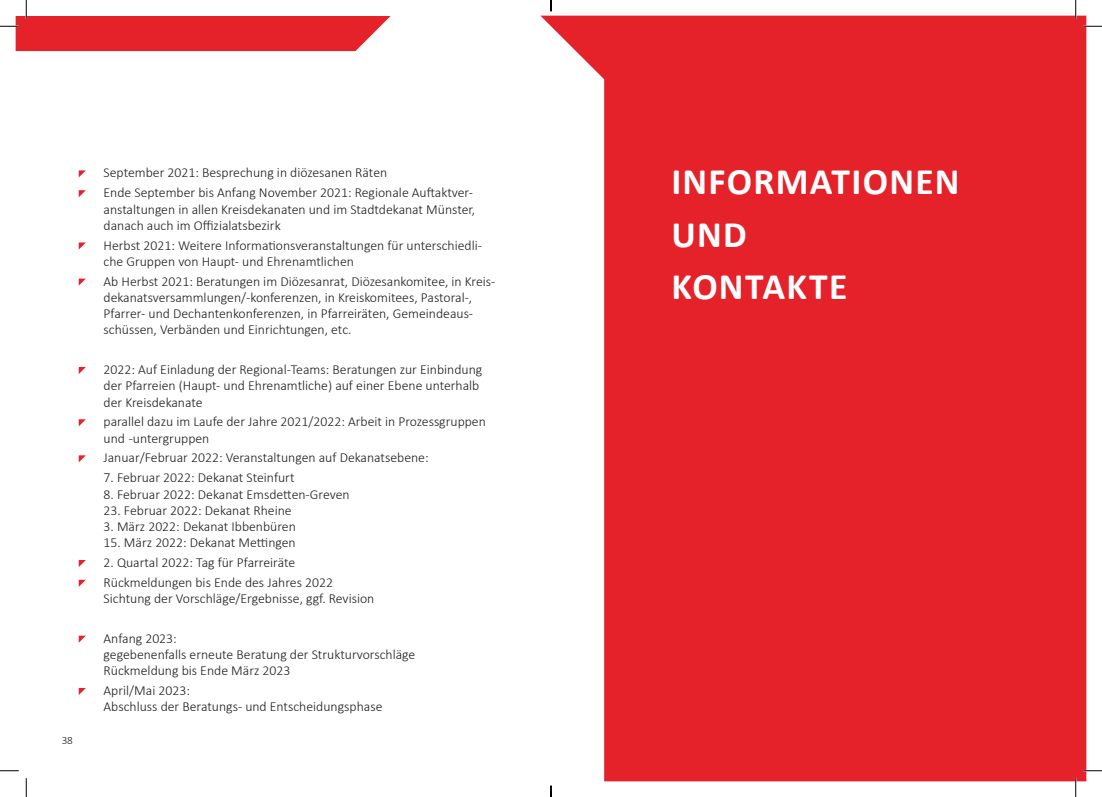
<style>
.page{position:relative;width:1102px;height:797px;background:#fff}
.page>*{position:absolute;margin:0;border:0;box-sizing:border-box;transform-origin:0 0}
.überschrift{font:700 37.5px "Calibri";letter-spacing:.035em;color:#fff}
.aufzählung{font:300 13.75px/16.2px "Calibri";color:#1d1d1b}
.t1{font:300 11.25px "Calibri";color:#1d1d1b}
</style>
<div class="page">
<svg style="left:79px;top:170px;width:7px;height:7px"></svg>
<svg style="left:79px;top:190px;width:7px;height:7px"></svg>
<svg style="left:79px;top:242px;width:7px;height:7px"></svg>
<svg style="left:79px;top:278px;width:7px;height:8px"></svg>
<svg style="left:79px;top:367px;width:7px;height:7px"></svg>
<svg style="left:79px;top:419px;width:7px;height:7px"></svg>
<svg style="left:79px;top:455px;width:7px;height:7px"></svg>
<svg style="left:79px;top:560px;width:7px;height:7px"></svg>
<svg style="left:79px;top:580px;width:7px;height:7px"></svg>
<svg style="left:79px;top:635px;width:7px;height:7px"></svg>
<svg style="left:79px;top:688px;width:7px;height:7px"></svg>
<svg style="left:541px;top:16px;width:545px;height:765px;background:#e73940"></svg>
<svg style="left:1083px;top:25px;width:18px;height:2px"></svg>
<svg style="left:0;top:770px;width:19px;height:1px"></svg>
<svg style="left:1083px;top:770px;width:18px;height:1px"></svg>
<svg style="left:0;top:0;width:390px;height:51px"></svg>
<svg style="left:25px;top:778px;width:2px;height:19px"></svg>
<svg style="left:1074px;top:0;width:2px;height:19px"></svg>
<svg style="left:1074px;top:778px;width:2px;height:19px"></svg>
<svg style="left:550px;top:785px;width:1px;height:12px"></svg>
<p class="t1" style="left:62px;top:733px;width:13px">38</p>
<p class="aufzählung" style="left:103px;top:165px;width:285px">September 2021: Besprechung in diözesanen Räten</p>
<p class="aufzählung" style="left:103px;top:184px;width:373px">Ende September bis Anfang November 2021: Regionale Auftaktver&shy;anstaltungen in allen Kreisdekanaten und im Stadtdekanat Münster, danach auch im Offizialatsbezirk</p>
<p class="aufzählung" style="left:103px;top:237px;width:380px">Herbst 2021: Weitere Informationsveranstaltungen für unterschiedli&shy;che Gruppen von Haupt- und Ehrenamtlichen</p>
<p class="aufzählung" style="left:103px;top:273px;width:393px">Ab Herbst 2021: Beratungen im Diözesanrat, Diözesankomitee, in Kreis&shy;dekanatsversammlungen/-konferenzen, in Kreiskomitees, Pastoral-, Pfarrer- und Dechantenkonferenzen, in Pfarreiräten, Gemeindeaus&shy;schüssen, Verbänden und Einrichtungen, etc.</p>
<p class="aufzählung" style="left:103px;top:361px;width:380px">2022: Auf Einladung der Regional-Teams: Beratungen zur Einbindung der Pfarreien (Haupt- und Ehrenamtliche) auf einer Ebene unterhalb der Kreisdekanate</p>
<p class="aufzählung" style="left:103px;top:413px;width:384px">parallel dazu im Laufe der Jahre 2021/2022: Arbeit in Prozessgruppen und -untergruppen</p>
<p class="aufzählung" style="left:103px;top:449px;width:326px">Januar/Februar 2022: Veranstaltungen auf Dekanatsebene:</p>
<p class="aufzählung" style="left:103px;top:469px;width:192px">7. Februar 2022: Dekanat Steinfurt</p>
<p class="aufzählung" style="left:103px;top:485px;width:247px">8. Februar 2022: Dekanat Emsdetten-Greven</p>
<p class="aufzählung" style="left:103px;top:502px;width:190px">23. Februar 2022: Dekanat Rheine</p>
<p class="aufzählung" style="left:103px;top:518px;width:194px">3. März 2022: Dekanat Ibbenbüren</p>
<p class="aufzählung" style="left:103px;top:534px;width:194px">15. März 2022: Dekanat Mettingen</p>
<p class="aufzählung" style="left:103px;top:554px;width:193px">2. Quartal 2022: Tag für Pfarreiräte</p>
<p class="aufzählung" style="left:103px;top:574px;width:272px">Rückmeldungen bis Ende des Jahres 2022<br>Sichtung der Vorschläge/Ergebnisse, ggf. Revision</p>
<p class="aufzählung" style="left:103px;top:630px;width:313px">Anfang 2023:<br>gegebenenfalls erneute Beratung der Strukturvorschläge<br>Rückmeldung bis Ende März 2023</p>
<p class="aufzählung" style="left:103px;top:682px;width:280px">April/Mai 2023:<br>Abschluss der Beratungs- und Entscheidungsphase</p>
<p class="überschrift" style="left:671px;top:155px;width:289px">INFORMATIONEN</p>
<p class="überschrift" style="left:671px;top:207px;width:77px">UND</p>
<p class="überschrift" style="left:671px;top:260px;width:178px">KONTAKTE</p>
</div>
